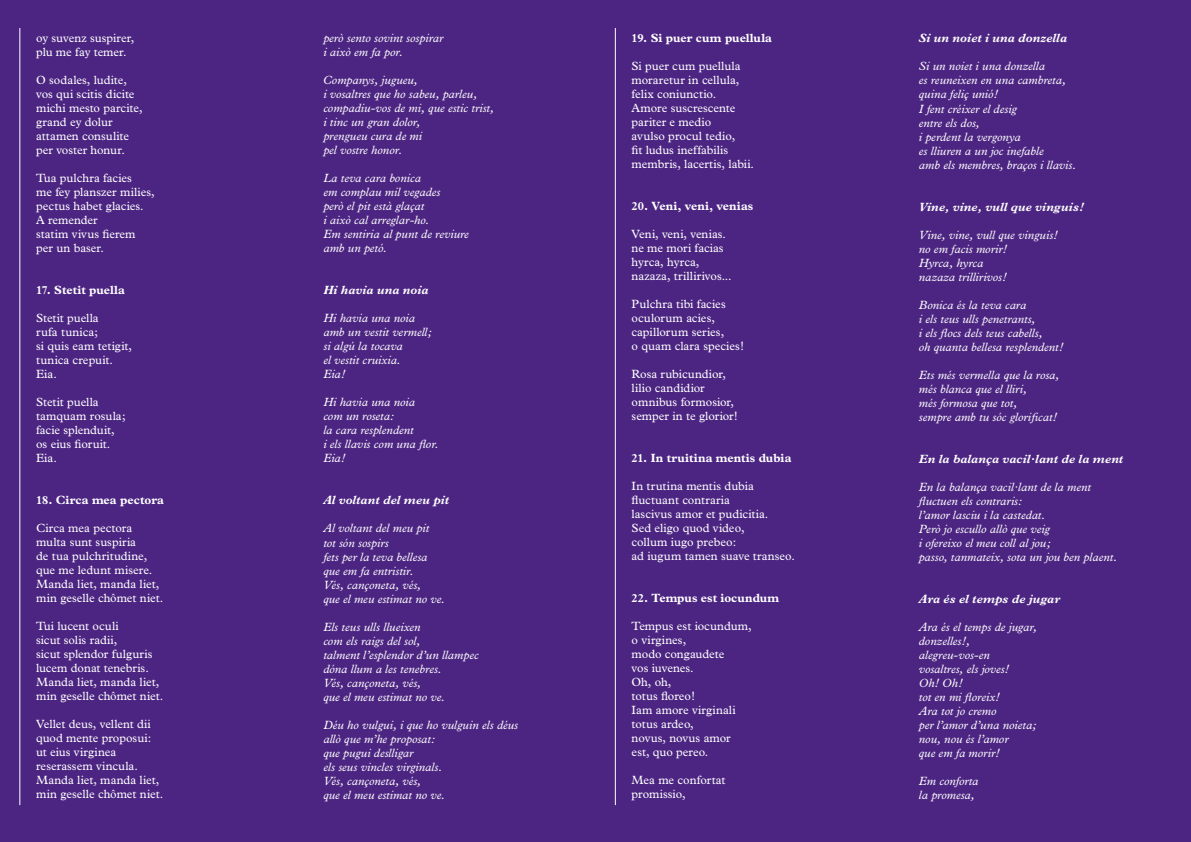
<style>
.page{position:relative;width:1191px;height:842px;background:#4c2582}
.page>*{position:absolute;margin:0;border:0;box-sizing:border-box;transform-origin:0 0}
.t1{font:italic 12px/14px "Plantin";letter-spacing:.005em;color:#fff}
.t2{font:12px/14px "Plantin";color:#fff}
.t3{font:italic 700 12px "Plantin";letter-spacing:.005em;color:#fff}
.t4{font:700 12px "Plantin";color:#fff}
</style>
<div class="page">
<hr style="left:19px;top:28px;width:1px;height:777px;background:#fff">
<hr style="left:615px;top:28px;width:1px;height:777px;background:#fff">
<p class="t2" style="left:36px;top:31px;width:100px">oy suvenz suspirer, plu me fay temer.</p>
<p class="t2" style="left:36px;top:73px;width:108px">O sodales, ludite, vos qui scitis dicite michi mesto parcite, grand ey dolur attamen consulite per voster honur.</p>
<p class="t2" style="left:36px;top:171px;width:120px">Tua pulchra facies<br>me fey planszer milies, pectus habet glacies.<br>A remender<br>statim vivus fierem per un baser.</p>
<p class="t4" style="left:36px;top:283px;width:90px">17. Stetit puella</p>
<p class="t2" style="left:36px;top:311px;width:97px">Stetit puella<br>rufa tunica;<br>si quis eam tetigit, tunica crepuit.<br>Eia.</p>
<p class="t2" style="left:36px;top:395px;width:91px">Stetit puella tamquam rosula; facie splenduit, os eius fioruit.<br>Eia.</p>
<p class="t4" style="left:36px;top:493px;width:129px">18. Circa mea pectora</p>
<p class="t2" style="left:36px;top:521px;width:129px">Circa mea pectora multa sunt suspiria<br>de tua pulchritudine, que me ledunt misere.<br>Manda liet, manda liet, min geselle chômet niet.</p>
<p class="t2" style="left:36px;top:619px;width:129px">Tui lucent oculi<br>sicut solis radii,<br>sicut splendor fulguris lucem donat tenebris.<br>Manda liet, manda liet, min geselle chômet niet.</p>
<p class="t2" style="left:36px;top:717px;width:129px">Vellet deus, vellent dii quod mente proposui: ut eius virginea reserassem vincula.<br>Manda liet, manda liet, min geselle chômet niet.</p>
<p class="t1" style="left:323px;top:31px;width:121px">però sento sovint sospirar i això em fa por.</p>
<p class="t1" style="left:323px;top:73px;width:172px">Companys, jugueu,<br>i vosaltres que ho sabeu, parleu, compadiu-vos de mi, que estic trist, i tinc un gran dolor,<br>prengueu cura de mi<br>pel vostre honor.</p>
<p class="t1" style="left:323px;top:171px;width:147px">La teva cara bonica<br>em complau mil vegades<br>però el pit està glaçat<br>i això cal arreglar-ho.<br>Em sentiria al punt de reviure amb un petó.</p>
<p class="t3" style="left:323px;top:283px;width:107px">Hi havia una noia</p>
<p class="t1" style="left:323px;top:311px;width:110px">Hi havia una noia amb un vestit vermell; si algú la tocava<br>el vestit cruixia.<br>Eia!</p>
<p class="t1" style="left:323px;top:395px;width:117px">Hi havia una noia<br>com un roseta:<br>la cara resplendent<br>i els llavis com una flor.<br>Eia!</p>
<p class="t3" style="left:323px;top:493px;width:127px">Al voltant del meu pit</p>
<p class="t1" style="left:323px;top:521px;width:123px">Al voltant del meu pit<br>tot són sospirs<br>fets per la teva bellesa que em fa entristir.<br>Vés, cançoneta, vés,<br>que el meu estimat no ve.</p>
<p class="t1" style="left:323px;top:619px;width:157px">Els teus ulls llueixen<br>com els raigs del sol,<br>talment l’esplendor d’un llampec dóna llum a les tenebres.<br>Vés, cançoneta, vés,<br>que el meu estimat no ve.</p>
<p class="t1" style="left:323px;top:717px;width:196px">Déu ho vulgui, i que ho vulguin els déus allò que m’he proposat:<br>que pugui deslligar<br>els seus vincles virginals.<br>Vés, cançoneta, vés,<br>que el meu estimat no ve.</p>
<p class="t4" style="left:631px;top:31px;width:142px">19. Si puer cum puellula</p>
<p class="t2" style="left:631px;top:59px;width:124px">Si puer cum puellula moraretur in cellula, felix coniunctio.<br>Amore suscrescente pariter e medio<br>avulso procul tedio,<br>fit ludus ineffabilis membris, lacertis, labii.</p>
<p class="t4" style="left:631px;top:199px;width:123px">20. Veni, veni, venias</p>
<p class="t2" style="left:631px;top:227px;width:101px">Veni, veni, venias. ne me mori facias hyrca, hyrca, nazaza, trillirivos...</p>
<p class="t2" style="left:631px;top:297px;width:114px">Pulchra tibi facies oculorum acies, capillorum series,<br>o quam clara species!</p>
<p class="t2" style="left:631px;top:367px;width:107px">Rosa rubicundior, lilio candidior omnibus formosior, semper in te glorior!</p>
<p class="t4" style="left:631px;top:451px;width:161px">21. In truitina mentis dubia</p>
<p class="t2" style="left:631px;top:479px;width:165px">In trutina mentis dubia fluctuant contraria<br>lascivus amor et pudicitia.<br>Sed eligo quod video,<br>collum iugo prebeo:<br>ad iugum tamen suave transeo.</p>
<p class="t4" style="left:631px;top:591px;width:149px">22. Tempus est iocundum</p>
<p class="t2" style="left:631px;top:619px;width:122px">Tempus est iocundum, o virgines,<br>modo congaudete<br>vos iuvenes.<br>Oh, oh,<br>totus floreo!<br>Iam amore virginali totus ardeo,<br>novus, novus amor est, quo pereo.</p>
<p class="t2" style="left:631px;top:773px;width:95px">Mea me confortat promissio,</p>
<p class="t3" style="left:919px;top:31px;width:150px">Si un noiet i una donzella</p>
<p class="t1" style="left:919px;top:59px;width:159px">Si un noiet i una donzella<br>es reuneixen en una cambreta, quina feliç unió!<br>I fent créixer el desig<br>entre els dos,<br>i perdent la vergonya<br>es lliuren a un joc inefable<br>amb els membres, braços i llavis.</p>
<p class="t3" style="left:919px;top:199px;width:166px">Vine, vine, vull que vinguis!</p>
<p class="t1" style="left:919px;top:227px;width:140px">Vine, vine, vull que vinguis! no em facis morir!<br>Hyrca, hyrca<br>nazaza trillirivos!</p>
<p class="t1" style="left:919px;top:297px;width:146px">Bonica és la teva cara<br>i els teus ulls penetrants,<br>i els flocs dels teus cabells,<br>oh quanta bellesa resplendent!</p>
<p class="t1" style="left:919px;top:367px;width:142px">Ets més vermella que la rosa, més blanca que el lliri,<br>més formosa que tot,<br>sempre amb tu sóc glorificat!</p>
<p class="t3" style="left:919px;top:451px;width:206px">En la balança vacil·lant de la ment</p>
<p class="t1" style="left:919px;top:479px;width:200px">En la balança vacil·lant de la ment fluctuen els contraris:<br>l’amor lasciu i la castedat.<br>Però jo escullo allò que veig<br>i ofereixo el meu coll al jou;<br>passo, tanmateix, sota un jou ben plaent.</p>
<p class="t3" style="left:919px;top:591px;width:143px">Ara és el temps de jugar</p>
<p class="t1" style="left:919px;top:619px;width:120px">Ara és el temps de jugar, donzelles!, alegreu-vos-en vosaltres, els joves!<br>Oh! Oh!<br>tot en mi floreix!<br>Ara tot jo cremo<br>per l’amor d’una noieta; nou, nou és l’amor<br>que em fa morir!</p>
<p class="t1" style="left:919px;top:773px;width:61px">Em conforta la promesa,</p>
</div>
